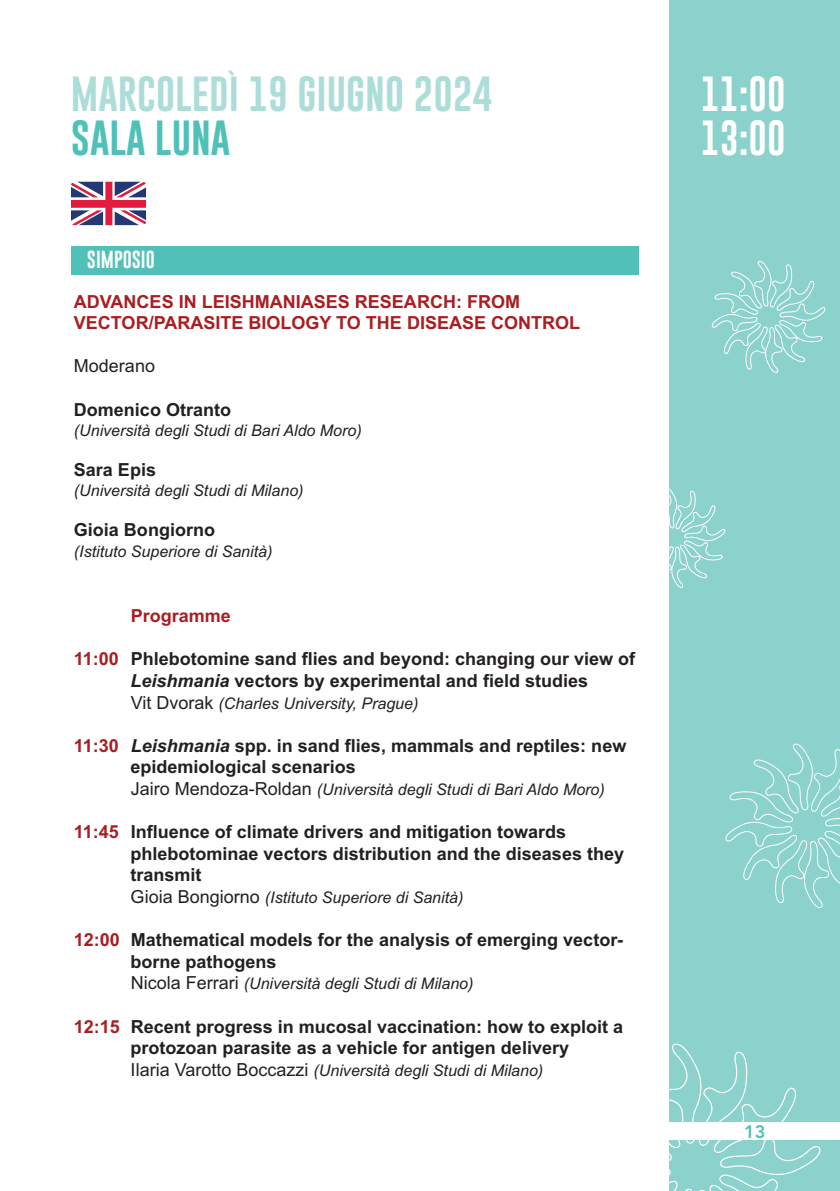
<style>
.page{position:relative;width:840px;height:1191px;background:#fff}
.page>*{position:absolute;margin:0;border:0;box-sizing:border-box;transform-origin:0 0}
.t1{font:36px "Gobold";color:#adddd9;scale:1.05 1}
.t2{font:36px/44px "Gobold";color:#fff}
.t3{font:36px "Gobold";color:#4fc1b8;scale:1.05 1}
.t4{font:700 18px/21.6px "Arial";color:#231f20}
.t5{font:700 18px/21.6px "Arial";color:#aa1d21}
.t6{font:18px "Arial";color:#231f20}
.t7{font:18px "Gobold";color:#fff}
.t8{font:800 18px "Avenir";color:#4fc1b8}
.t9{font:italic 16px "Arial";color:#231f20}
.s1{color:#aa1d21}
.s2{font-style:italic}
.s3{font-style:normal;font-size:18px}
</style>
<div class="page">
<div style="left:669px;top:0;width:170px;height:1191px;background:#8bd1cc"></div>
<svg style="left:669px;top:1043px;width:153px;height:148px"></svg>
<div style="left:665px;top:1122px;width:174px;height:17px;background:#fff"></div>
<svg style="left:711px;top:260px;width:114px;height:113px"></svg>
<svg style="left:725px;top:743px;width:114px;height:165px"></svg>
<svg style="left:669px;top:488px;width:56px;height:100px"></svg>
<svg style="left:71px;top:181px;width:75px;height:44px"></svg>
<div style="left:71px;top:246px;width:567px;height:28px;background:#4fc1b8"></div>
<h1 class="t1" style="left:71px;top:77px;width:402px">MARCOLEDÌ 19 GIUGNO 2024</h1>
<h1 class="t3" style="left:71px;top:121px;width:153px">SALA LUNA</h1>
<p class="t7" style="left:87px;top:252px;width:69px">SIMPOSIO</p>
<p class="t5" style="left:74px;top:290px;width:507px">ADVANCES IN LEISHMANIASES RESEARCH: FROM<br>VECTOR/PARASITE BIOLOGY TO THE DISEASE CONTROL</p>
<p class="t6" style="left:74px;top:355px;width:83px">Moderano</p>
<p class="t4" style="left:74px;top:398px;width:159px">Domenico Otranto</p>
<p class="t9" style="left:74px;top:421px;width:289px">(Università degli Studi di Bari Aldo Moro)</p>
<p class="t4" style="left:74px;top:458px;width:84px">Sara Epis</p>
<p class="t9" style="left:74px;top:481px;width:231px">(Università degli Studi di Milano)</p>
<p class="t4" style="left:74px;top:518px;width:142px">Gioia Bongiorno</p>
<p class="t9" style="left:74px;top:542px;width:200px">(Istituto Superiore di Sanità)</p>
<p class="t5" style="left:131px;top:605px;width:102px">Programme</p>
<p class="t4" style="left:74px;top:648px;width:562px;text-align:center"><span class="s1">11:00</span> Phlebotomine sand flies and beyond: changing our view of<br><span class="s2">Leishmania</span> vectors by experimental and field studies</p>
<p class="t9" style="left:131px;top:693px;width:289px"><span class="s3">Vit Dvorak</span> (Charles University, Prague)</p>
<p class="t4" style="left:130px;top:734px;width:497px;text-indent:-56px"><span class="s1">11:30</span> <span class="s2">Leishmania</span> spp. in sand flies, mammals and reptiles: new epidemiological scenarios</p>
<p class="t9" style="left:131px;top:780px;width:475px"><span class="s3">Jairo Mendoza-Roldan</span> (Università degli Studi di Bari Aldo Moro)</p>
<p class="t4" style="left:130px;top:821px;width:495px;text-indent:-56px"><span class="s1">11:45</span> Influence of climate drivers and mitigation towards phlebotominae vectors distribution and the diseases they transmit</p>
<p class="t9" style="left:131px;top:888px;width:334px"><span class="s3">Gioia Bongiorno</span> (Istituto Superiore di Sanità)</p>
<p class="t4" style="left:130px;top:929px;width:494px;text-indent:-57px"><span class="s1">12:00</span> Mathematical models for the analysis of emerging vector&shy;borne pathogens</p>
<p class="t9" style="left:131px;top:974px;width:344px"><span class="s3">Nicola Ferrari</span> (Università degli Studi di Milano)</p>
<p class="t4" style="left:74px;top:1015px;width:550px;text-align:center"><span class="s1">12:15</span> Recent progress in mucosal vaccination: how to exploit a protozoan parasite as a vehicle for antigen delivery</p>
<p class="t9" style="left:131px;top:1061px;width:414px"><span class="s3">Ilaria Varotto Boccazzi</span> (Università degli Studi di Milano)</p>
<h1 class="t2" style="left:700px;top:76px;width:86px">11:00<br>13:00</h1>
<p class="t8" style="left:743px;top:1117px;width:23px">13</p>
</div>
